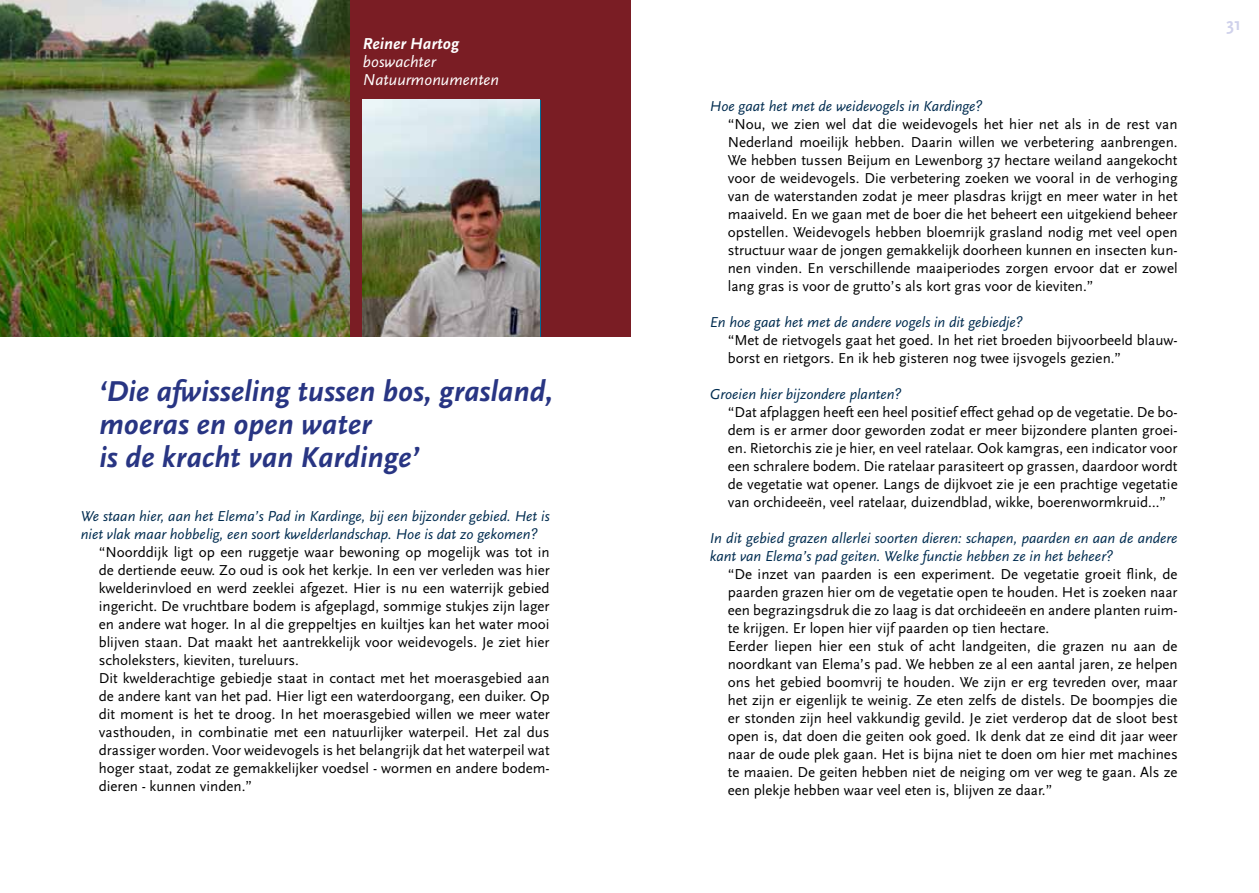
<style>
.page{position:relative;width:1259px;height:893px;background:#fff}
.page>*{position:absolute;margin:0;border:0;box-sizing:border-box;transform-origin:0 0}
.t1{font:italic 700 30px/33px "Scala Sans";color:#283583}
.t2{font:700 18px "Scala Sans";color:#cfd1eb}
.t3{font:italic 16.5px/18px "Scala Sans";color:#fff}
.t4{font:italic 700 16.5px "Scala Sans";color:#fff}
.t5{font:15px/18px "Scala Sans";color:#000}
.t6{font:italic 15px/18px "Scala Sans";color:#002c50}
</style>
<div class="page">
<div style="left:0;top:0;width:630px;height:337px;background:#7a1d24"></div>
<img style="left:0;top:0;width:350px;height:337px">
<img style="left:363px;top:100px;width:176px;height:237px">
<p class="t4" style="left:363px;top:34px;width:98px">Reiner Hartog</p>
<p class="t3" style="left:363px;top:53px;width:138px">boswachter<br>Natuurmonumenten</p>
<h1 class="t1" style="left:99px;top:376px;width:455px">‘Die afwisseling tussen bos, grasland, moeras en open water<br>is de kracht van Kardinge’</h1>
<p class="t6" style="left:81px;top:508px;width:470px">We staan hier, aan het Elema’s Pad in Kardinge, bij een bijzonder gebied. Het is niet vlak maar hobbelig, een soort kwelderlandschap. Hoe is dat zo gekomen?</p>
<p class="t5" style="left:99px;top:544px;width:452px">“Noorddijk ligt op een ruggetje waar bewoning op mogelijk was tot in de dertiende eeuw. Zo oud is ook het kerkje. In een ver verleden was hier kwelderinvloed en werd zeeklei afgezet. Hier is nu een waterrijk gebied ingericht. De vruchtbare bodem is afgeplagd, sommige stukjes zijn lager en andere wat hoger. In al die greppeltjes en kuiltjes kan het water mooi blijven staan. Dat maakt het aantrekkelijk voor weidevogels. Je ziet hier scholeksters, kieviten, tureluurs.<br>Dit kwelderachtige gebiedje staat in contact met het moerasgebied aan de andere kant van het pad. Hier ligt een waterdoorgang, een duiker. Op dit moment is het te droog. In het moerasgebied willen we meer water vasthouden, in combinatie met een natuurlijker waterpeil. Het zal dus drassiger worden. Voor weidevogels is het belangrijk dat het waterpeil wat hoger staat, zodat ze gemakkelijker voedsel - wormen en andere bodem&shy;dieren - kunnen vinden.”</p>
<p class="t6" style="left:710px;top:97px;width:274px">Hoe gaat het met de weidevogels in Kardinge?</p>
<p class="t5" style="left:728px;top:116px;width:451px;text-align:justify">“Nou, we zien wel dat die weidevogels het hier net als in de rest van Nederland moeilijk hebben. Daarin willen we verbetering aanbrengen.<br>We hebben tussen Beijum en Lewenborg 37 hectare weiland aangekocht voor de weidevogels. Die verbetering zoeken we vooral in de verhoging van de waterstanden zodat je meer plasdras krijgt en meer water in het maaiveld. En we gaan met de boer die het beheert een uitgekiend beheer opstellen. Weidevogels hebben bloemrijk grasland nodig met veel open structuur waar de jongen gemakkelijk doorheen kunnen en insecten kun&shy;nen vinden. En verschillende maaiperiodes zorgen ervoor dat er zowel lang gras is voor de grutto’s als kort gras voor de kieviten.”</p>
<p class="t6" style="left:710px;top:313px;width:315px">En hoe gaat het met de andere vogels in dit gebiedje?</p>
<p class="t5" style="left:728px;top:332px;width:451px">“Met de rietvogels gaat het goed. In het riet broeden bijvoorbeeld blauw&shy;borst en rietgors. En ik heb gisteren nog twee ijsvogels gezien.”</p>
<p class="t6" style="left:710px;top:385px;width:193px">Groeien hier bijzondere planten?</p>
<p class="t5" style="left:728px;top:404px;width:451px;text-align:justify">“Dat afplaggen heeft een heel positief effect gehad op de vegetatie. De bo&shy;dem is er armer door geworden zodat er meer bijzondere planten groei&shy;en. Rietorchis zie je hier, en veel ratelaar. Ook kamgras, een indicator voor een schralere bodem. Die ratelaar parasiteert op grassen, daardoor wordt de vegetatie wat opener. Langs de dijkvoet zie je een prachtige vegetatie van orchideeën, veel ratelaar, duizendblad, wikke, boerenwormkruid…”</p>
<p class="t6" style="left:710px;top:529px;width:469px">In dit gebied grazen allerlei soorten dieren: schapen, paarden en aan de andere kant van Elema’s pad geiten. Welke functie hebben ze in het beheer?</p>
<p class="t5" style="left:728px;top:566px;width:451px">“De inzet van paarden is een experiment. De vegetatie groeit flink, de paarden grazen hier om de vegetatie open te houden. Het is zoeken naar een begrazingsdruk die zo laag is dat orchideeën en andere planten ruim&shy;te krijgen. Er lopen hier vijf paarden op tien hectare.<br>Eerder liepen hier een stuk of acht landgeiten, die grazen nu aan de noordkant van Elema’s pad. We hebben ze al een aantal jaren, ze helpen ons het gebied boomvrij te houden. We zijn er erg tevreden over, maar het zijn er eigenlijk te weinig. Ze eten zelfs de distels. De boompjes die er stonden zijn heel vakkundig gevild. Je ziet verderop dat de sloot best open is, dat doen die geiten ook goed. Ik denk dat ze eind dit jaar weer naar de oude plek gaan. Het is bijna niet te doen om hier met machines te maaien. De geiten hebben niet de neiging om ver weg te gaan. Als ze een plekje hebben waar veel eten is, blijven ze daar.”</p>
<p class="t2" style="left:1226px;top:15px;width:16px">31</p>
</div>
